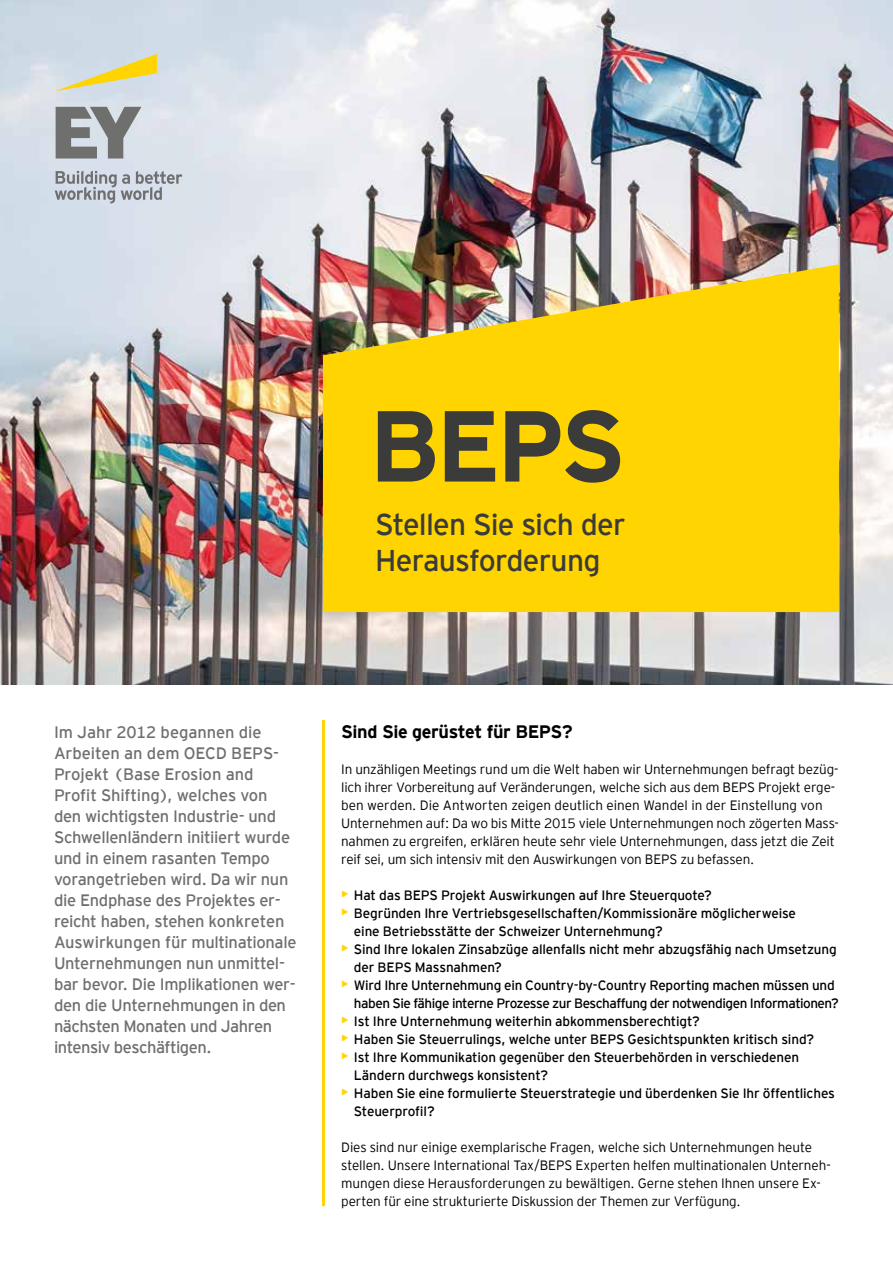
<style>
.page{position:relative;width:893px;height:1263px;background:#fff}
.page>*{position:absolute;margin:0;border:0;box-sizing:border-box;transform-origin:0 0}
.t1{font:700 100.5px "EY Interstate";color:#3b3b3a}
.t2{font:30px/36px "EY Interstate";letter-spacing:-.03em;color:#3b3b3a}
.t3{font:700 18px "EY Interstate";letter-spacing:-.025em;color:#000}
.t4{font:16.5px/21px "EY Interstate";letter-spacing:-.02em;color:#6f6f6e}
.t5{font:300 13.5px/18px "EY Interstate";letter-spacing:-.01em;color:#000}
.t6{font:13.5px/18px "EY Interstate";letter-spacing:-.01em;color:#000}
.t7{font:13.5px/18px "EY Interstate";letter-spacing:-.03em;color:#000}
.s1{font-size:16.5px;color:#ffd400}
</style>
<div class="page">
<img style="left:0;top:0;width:893px;height:684px">
<svg style="left:55px;top:54px;width:102px;height:37px;background:#dcd9ab"></svg>
<svg style="left:55px;top:107px;width:127px;height:96px;background:#b6bcc2"></svg>
<svg style="left:323px;top:264px;width:516px;height:348px;background:#f3c910"></svg>
<hr style="left:322px;top:720px;width:3px;height:486px;background:#ffd400">
<h1 class="t1" style="left:369px;top:373px;width:259px">BEPS</h1>
<h2 class="t2" style="left:375px;top:504px;width:252px">Stellen Sie sich der<br>Herausforderung</h2>
<p class="t4" style="left:54px;top:721px;width:244px">Im Jahr 2012 begannen die<br>Arbeiten an dem OECD BEPS-<br>Projekt (Base Erosion and<br>Profit Shifting), welches von den wichtigsten Industrie- und<br>Schwellenländern initiiert wurde und in einem rasanten Tempo vorangetrieben wird. Da wir nun die Endphase des Projektes er&shy;reicht haben, stehen konkreten<br>Auswirkungen für multinationale<br>Unternehmungen nun unmittel&shy;bar bevor. Die Implikationen wer&shy;den die Unternehmungen in den nächsten Monaten und Jahren intensiv beschäftigen.</p>
<h3 class="t3" style="left:341px;top:719px;width:233px">Sind Sie gerüstet für BEPS?</h3>
<p class="t5" style="left:341px;top:759px;width:499px">In unzähligen Meetings rund um die Welt haben wir Unternehmungen befragt bezüg&shy;lich ihrer Vorbereitung auf Veränderungen, welche sich aus dem BEPS Projekt erge&shy;ben werden. Die Antworten zeigen deutlich einen Wandel in der Einstellung von Unternehmen auf: Da wo bis Mitte 2015 viele Unternehmungen noch zögerten Mass&shy;nahmen zu ergreifen, erklären heute sehr viele Unternehmungen, dass jetzt die Zeit reif sei, um sich intensiv mit den Auswirkungen von BEPS zu befassen.</p>
<p class="t6" style="left:341px;top:885px;width:372px"><span class="s1">•</span> Hat das BEPS Projekt Auswirkungen auf Ihre Steuerquote?</p>
<p class="t6" style="left:354px;top:903px;width:444px;text-indent:-13px"><span class="s1">•</span> Begründen Ihre Vertriebsgesellschaften/Kommissionäre möglicherweise eine Betriebsstätte der Schweizer Unternehmung?</p>
<p class="t6" style="left:354px;top:939px;width:484px;text-indent:-13px"><span class="s1">•</span> Sind Ihre lokalen Zinsabzüge allenfalls nicht mehr abzugsfähig nach Umsetzung der BEPS Massnahmen?</p>
<p class="t7" style="left:354px;top:975px;width:486px;text-indent:-13px"><span class="s1">•</span> Wird Ihre Unternehmung ein Country-by-Country Reporting machen müssen und haben Sie fähige interne Prozesse zur Beschaffung der notwendigen Informationen?</p>
<p class="t6" style="left:341px;top:1011px;width:360px"><span class="s1">•</span> Ist Ihre Unternehmung weiterhin abkommensberechtigt?</p>
<p class="t6" style="left:341px;top:1029px;width:475px"><span class="s1">•</span> Haben Sie Steuerrulings, welche unter BEPS Gesichtspunkten kritisch sind?</p>
<p class="t6" style="left:354px;top:1047px;width:447px;text-indent:-13px"><span class="s1">•</span> Ist Ihre Kommunikation gegenüber den Steuerbehörden in verschiedenen<br>Ländern durchwegs konsistent?</p>
<p class="t6" style="left:354px;top:1083px;width:483px;text-indent:-13px"><span class="s1">•</span> Haben Sie eine formulierte Steuerstrategie und überdenken Sie Ihr öffentliches<br>Steuerprofil?</p>
<p class="t5" style="left:341px;top:1137px;width:491px">Dies sind nur einige exemplarische Fragen, welche sich Unternehmungen heute stellen. Unsere International Tax/BEPS Experten helfen multinationalen Unterneh&shy;mungen diese Herausforderungen zu bewältigen. Gerne stehen Ihnen unsere Ex&shy;perten für eine strukturierte Diskussion der Themen zur Verfügung.</p>
</div>
